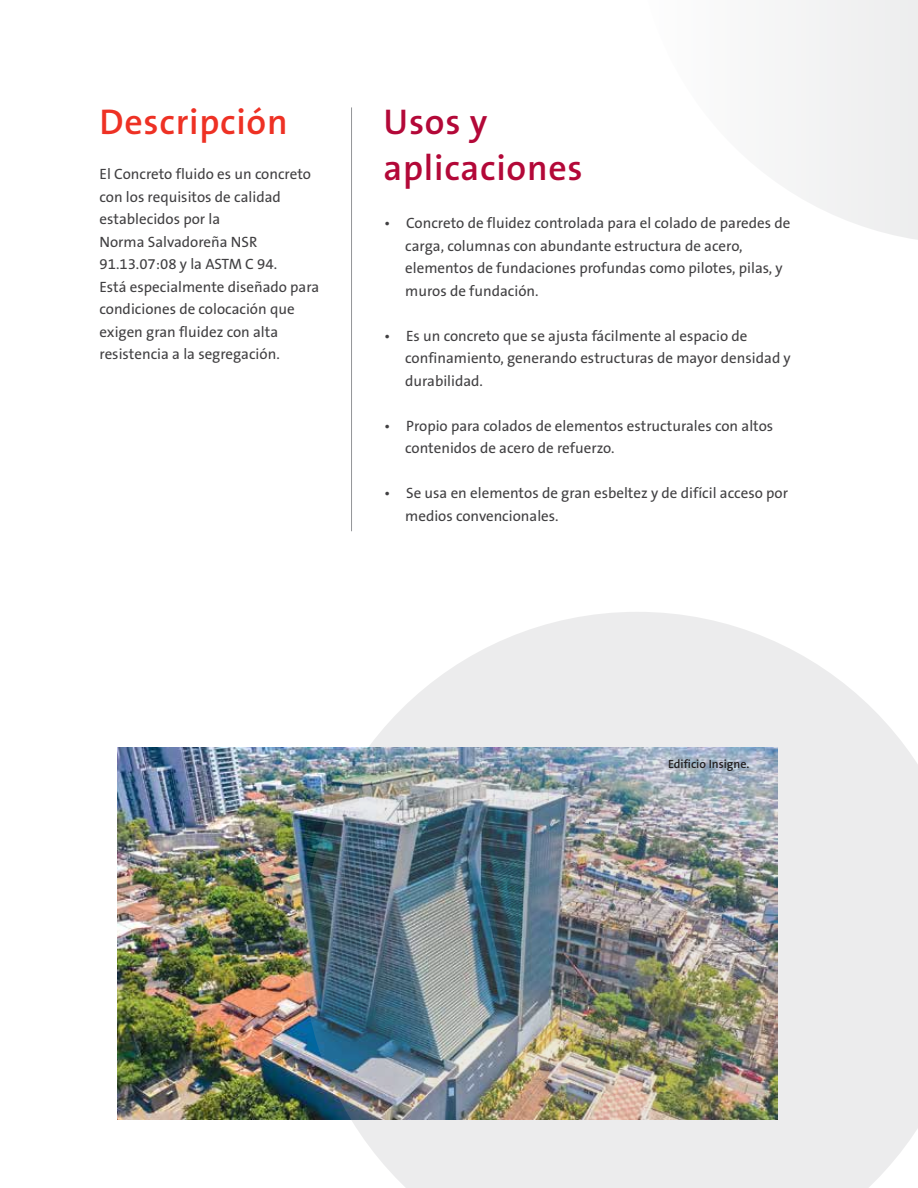
<style>
.page{position:relative;width:918px;height:1188px;background:#fff}
.page>*{position:absolute;margin:0;border:0;box-sizing:border-box;transform-origin:0 0}
.t1{font:600 36px/46.5px "The Sans B6";letter-spacing:.02em;color:#b30838}
.t2{font:600 36px "The Sans B6";letter-spacing:.02em;color:#ee3124}
.t3{font:15px/22.5px "The Sans B5 Plain";color:#414042}
.t4{font:600 12px "The Sans B6";color:#231f20}
</style>
<div class="page">
<hr style="left:351px;top:107px;width:1px;height:424px;background:#939598">
<img style="left:118px;top:748px;width:185px;height:371px">
<img style="left:303px;top:612px;width:615px;height:576px">
<svg style="left:788px;top:0;width:130px;height:240px"></svg>
<h1 class="t2" style="left:100px;top:102px;width:190px">Descripción</h1>
<p class="t3" style="left:100px;top:164px;width:221px">El Concreto fluido es un concreto con los requisitos de calidad establecidos por la<br>Norma Salvadoreña NSR<br>91.13.07:08 y la ASTM C 94.<br>Está especialmente diseñado para condiciones de colocación que exigen gran fluidez con alta resistencia a la segregación.</p>
<h1 class="t1" style="left:384px;top:99px;width:201px">Usos y aplicaciones</h1>
<p class="t3" style="left:405px;top:212px;width:387px;text-indent:-21px">• Concreto de fluidez controlada para el colado de paredes de carga, columnas con abundante estructura de acero, elementos de fundaciones profundas como pilotes, pilas, y muros de fundación.</p>
<p class="t3" style="left:405px;top:325px;width:387px;text-indent:-21px">• Es un concreto que se ajusta fácilmente al espacio de confinamiento, generando estructuras de mayor densidad y durabilidad.</p>
<p class="t3" style="left:405px;top:415px;width:370px;text-indent:-21px">• Propio para colados de elementos estructurales con altos contenidos de acero de refuerzo.</p>
<p class="t3" style="left:405px;top:482px;width:384px;text-indent:-21px">• Se usa en elementos de gran esbeltez y de difícil acceso por medios convencionales.</p>
<p class="t4" style="left:668px;top:758px;width:83px">Edificio Insigne.</p>
</div>
